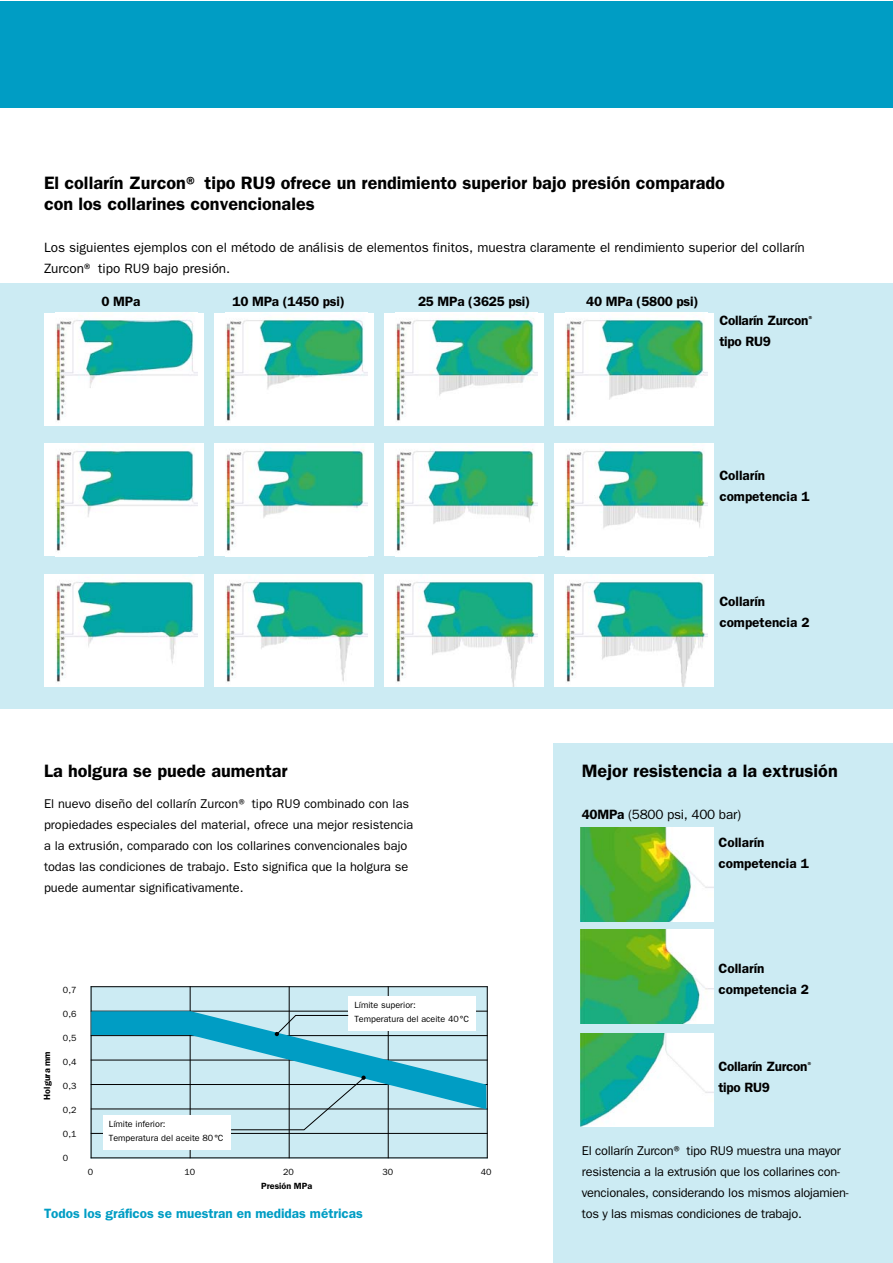
<style>
.page{position:relative;width:893px;height:1263px;background:#fff}
.page>*{position:absolute;margin:0;border:0;box-sizing:border-box;transform-origin:0 0}
.t1{font:600 18px/21px "Frankiln Gothic";color:#000}
.t2{font:13.5px/21px "Frankiln Gothic";color:#000}
.t3{font:600 13.5px/21px "Frankiln Gothic";letter-spacing:-.02em;color:#000}
.t4{font:600 13.5px/21px "Frankiln Gothic";color:#000}
.t5{font:600 13.5px "Frankiln Gothic";color:#009dc4}
.t6{font:13.5px/28.5px "Frankiln Gothic";letter-spacing:-.02em;color:#000}
.t7{font:12.75px/21px "Frankiln Gothic";color:#000}
.t8{font:12.75px/21px "Frankiln Gothic";letter-spacing:-.02em;color:#000}
.t9{font:9px/13.5px "Frankiln Gothic";color:#000}
.t10{font:600 9px "Frankiln Gothic";color:#000}
.s1{font-weight:600}
</style>
<div class="page">
<div style="left:0;top:1px;width:892px;height:107px;background:#009dc4"></div>
<div style="left:0;top:283px;width:892px;height:426px;background:#ccebf3"></div>
<div style="left:553px;top:743px;width:339px;height:520px;background:#ccebf3"></div>
<img style="left:580px;top:828px;width:133px;height:93px">
<img style="left:580px;top:930px;width:133px;height:93px">
<img style="left:580px;top:1033px;width:133px;height:93px">
<svg style="left:92px;top:987px;width:395px;height:170px;background:#c8e6ee"></svg>
<hr style="left:91px;top:986px;width:1px;height:172px;background:#000">
<hr style="left:190px;top:986px;width:1px;height:172px;background:#000">
<hr style="left:289px;top:986px;width:1px;height:172px;background:#000">
<hr style="left:388px;top:986px;width:1px;height:172px;background:#000">
<hr style="left:487px;top:986px;width:1px;height:172px;background:#000">
<hr style="left:91px;top:986px;width:397px;height:1px;background:#000">
<hr style="left:91px;top:1011px;width:397px;height:1px;background:#000">
<hr style="left:91px;top:1035px;width:397px;height:1px;background:#000">
<hr style="left:91px;top:1060px;width:397px;height:1px;background:#000">
<hr style="left:91px;top:1084px;width:397px;height:1px;background:#000">
<hr style="left:91px;top:1108px;width:397px;height:1px;background:#000">
<hr style="left:91px;top:1133px;width:397px;height:1px;background:#000">
<hr style="left:91px;top:1157px;width:397px;height:1px;background:#000">
<div style="left:349px;top:996px;width:127px;height:35px;background:#fff"></div>
<div style="left:103px;top:1115px;width:128px;height:35px;background:#fff"></div>
<svg style="left:91px;top:1011px;width:395px;height:119px;background:#9fd3e0"></svg>
<div style="left:44px;top:313px;width:160px;height:113px;background:#fff"></div>
<img style="left:56px;top:319px;width:141px;height:102px">
<div style="left:215px;top:313px;width:159px;height:113px;background:#fff"></div>
<img style="left:226px;top:319px;width:142px;height:102px">
<div style="left:384px;top:313px;width:160px;height:113px;background:#fff"></div>
<img style="left:396px;top:313px;width:142px;height:108px">
<div style="left:554px;top:313px;width:159px;height:113px;background:#fff"></div>
<img style="left:566px;top:318px;width:142px;height:103px">
<div style="left:44px;top:444px;width:160px;height:112px;background:#fff"></div>
<img style="left:56px;top:449px;width:141px;height:102px">
<div style="left:215px;top:444px;width:159px;height:112px;background:#fff"></div>
<img style="left:226px;top:444px;width:142px;height:107px">
<div style="left:384px;top:444px;width:160px;height:112px;background:#fff"></div>
<img style="left:396px;top:449px;width:142px;height:102px">
<div style="left:554px;top:444px;width:159px;height:112px;background:#fff"></div>
<img style="left:566px;top:449px;width:142px;height:102px">
<div style="left:44px;top:574px;width:160px;height:113px;background:#fff"></div>
<img style="left:56px;top:581px;width:141px;height:101px">
<div style="left:215px;top:574px;width:159px;height:113px;background:#fff"></div>
<img style="left:226px;top:580px;width:142px;height:102px">
<div style="left:384px;top:574px;width:160px;height:113px;background:#fff"></div>
<img style="left:396px;top:581px;width:142px;height:106px">
<div style="left:554px;top:574px;width:159px;height:113px;background:#fff"></div>
<img style="left:566px;top:580px;width:142px;height:107px">
<h1 class="t1" style="left:44px;top:174px;width:682px">El collarín Zurcon® tipo RU9 ofrece un rendimiento superior bajo presión comparado con los collarines convencionales</h1>
<p class="t2" style="left:44px;top:238px;width:762px">Los siguientes ejemplos con el método de análisis de elementos finitos, muestra claramente el rendimiento superior del collarín<br>Zurcon® tipo RU9 bajo presión.</p>
<p class="t4" style="left:102px;top:292px;width:40px">0 MPa</p>
<p class="t3" style="left:233px;top:292px;width:114px">10 MPa (1450 psi)</p>
<p class="t3" style="left:418px;top:292px;width:114px">25 MPa (3625 psi)</p>
<p class="t3" style="left:586px;top:292px;width:114px">40 MPa (5800 psi)</p>
<p class="t3" style="left:719px;top:311px;width:96px">Collarín Zurcon<sup>® </sup>tipo RU9</p>
<p class="t4" style="left:719px;top:466px;width:92px">Collarín competencia 1</p>
<p class="t4" style="left:719px;top:592px;width:92px">Collarín competencia 2</p>
<h1 class="t1" style="left:44px;top:762px;width:245px">La holgura se puede aumentar</h1>
<p class="t7" style="left:44px;top:795px;width:371px">El nuevo diseño del collarín Zurcon® tipo RU9 combinado con las propiedades especiales del material, ofrece una mejor resistencia a la extrusión, comparado con los collarines convencionales bajo todas las condiciones de trabajo. Esto significa que la holgura se puede aumentar significativamente.</p>
<p class="t10" style="left:44px;top:1099px;width:50px;rotate:-90deg">Holgura mm</p>
<p class="t9" style="left:63px;top:984px;width:15px">0,7</p>
<p class="t9" style="left:63px;top:1008px;width:15px">0,6</p>
<p class="t9" style="left:63px;top:1032px;width:15px">0,5</p>
<p class="t9" style="left:63px;top:1056px;width:15px">0,4</p>
<p class="t9" style="left:63px;top:1080px;width:15px">0,3</p>
<p class="t9" style="left:63px;top:1104px;width:15px">0,2</p>
<p class="t9" style="left:63px;top:1128px;width:15px">0,1</p>
<p class="t9" style="left:63px;top:1152px;width:7px">0</p>
<p class="t9" style="left:109px;top:1118px;width:116px">Límite inferior:<br>Temperatura del aceite 80°C</p>
<p class="t9" style="left:354px;top:999px;width:116px">Límite superior:<br>Temperatura del aceite 40°C</p>
<p class="t9" style="left:88px;top:1166px;width:7px">0</p>
<p class="t9" style="left:184px;top:1166px;width:12px">10</p>
<p class="t9" style="left:283px;top:1166px;width:12px">20</p>
<p class="t9" style="left:382px;top:1166px;width:12px">30</p>
<p class="t9" style="left:481px;top:1166px;width:12px">40</p>
<p class="t10" style="left:261px;top:1182px;width:53px">Presión MPa</p>
<p class="t5" style="left:44px;top:1209px;width:320px">Todos los gráficos se muestran en medidas métricas</p>
<h1 class="t1" style="left:582px;top:762px;width:257px">Mejor resistencia a la extrusión</h1>
<p class="t6" style="left:719px;top:801px;width:47px;text-indent:-137px"><span class="s1">40MPa</span> (5800 psi, 400 bar)<br><span class="s1">Collarín</span></p>
<p class="t4" style="left:719px;top:854px;width:92px">competencia 1</p>
<p class="t4" style="left:719px;top:959px;width:92px">Collarín competencia 2</p>
<p class="t3" style="left:718px;top:1057px;width:96px">Collarín Zurcon<sup>® </sup>tipo RU9</p>
<p class="t8" style="left:582px;top:1141px;width:268px">El collarín Zurcon® tipo RU9 muestra una mayor resistencia a la extrusión que los collarines con&shy;vencionales, considerando los mismos alojamien&shy;tos y las mismas condiciones de trabajo.</p>
</div>
